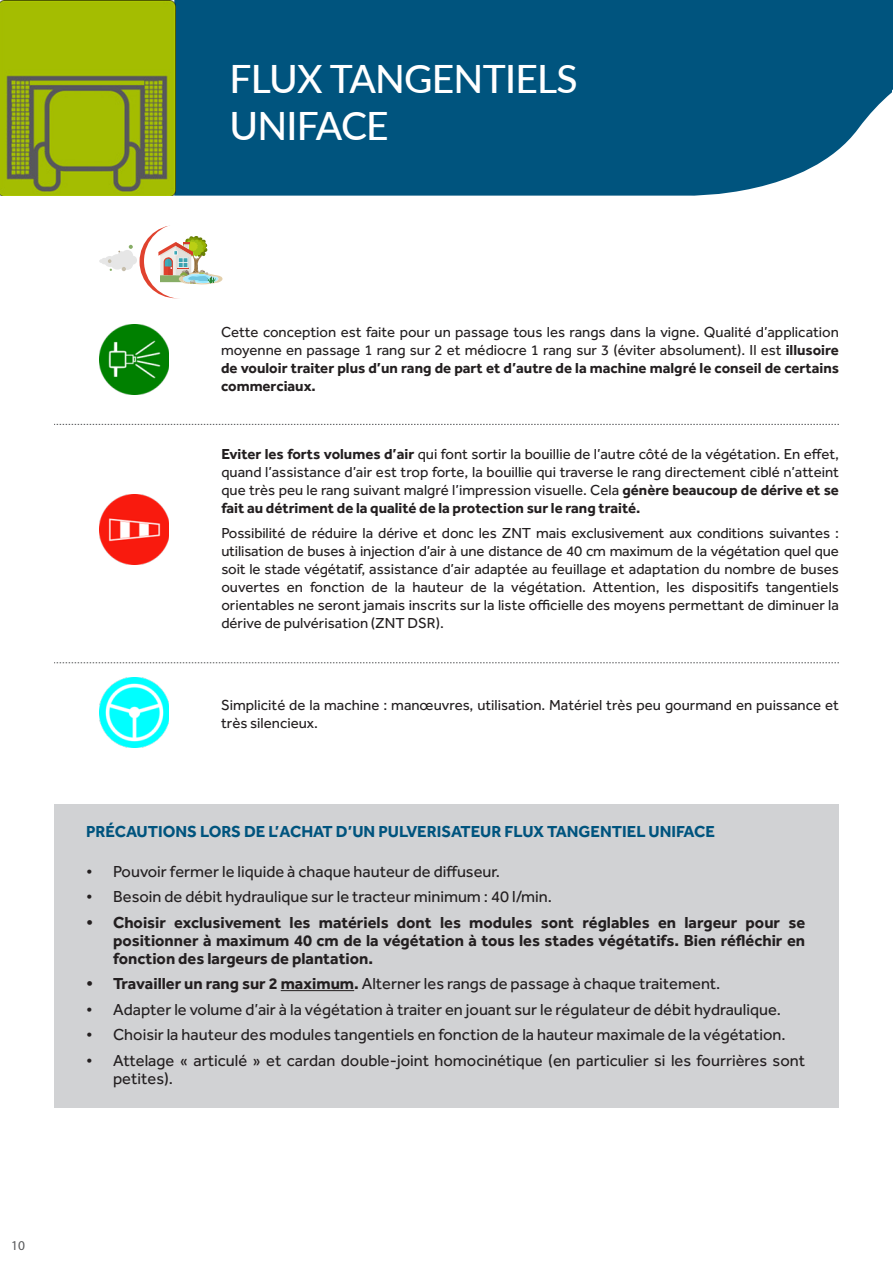
<style>
.page{position:relative;width:893px;height:1263px;background:#fff}
.page>*{position:absolute;margin:0;border:0;box-sizing:border-box;transform-origin:0 0}
.t1{font:500 39px "Lato";letter-spacing:-.02em;color:#fff}
.t2{font:16.5px/18px "Effra";color:#231f20}
.t3{font:700 16.5px/18px "Effra";color:#231f20;text-align:justify}
.t4{font:700 16.5px "Effra";color:#00547e}
.t5{font:15px/18px "Effra";color:#231f20;text-align:justify}
.t6{font:13.5px "Myriad Pro";color:#57585a}
.s1{font-weight:700}
</style>
<div class="page">
<div style="left:175px;top:0;width:671px;height:196px;background:#00547e"></div>
<svg style="left:846px;top:0;width:47px;height:143px"></svg>
<img style="left:0;top:0;width:175px;height:196px">
<hr style="left:892px;top:1099px;width:1px;height:164px;background:#b8d387">
<svg style="left:54px;top:662px;width:785px;height:1px"></svg>
<svg style="left:54px;top:424px;width:785px;height:1px"></svg>
<img style="left:99px;top:325px;width:70px;height:69px">
<img style="left:99px;top:678px;width:70px;height:69px">
<div style="left:54px;top:804px;width:785px;height:303px;background:#d1d2d4"></div>
<hr style="left:281px;top:990px;width:73px;height:1px;background:#231f20">
<img style="left:99px;top:495px;width:70px;height:69px">
<div style="left:121px;top:258px;width:12px;height:12px;background:#e6e6e6;border-radius:50%"></div>
<div style="left:121px;top:250px;width:12px;height:11px;background:#e6e6e6;border-radius:50%"></div>
<div style="left:110px;top:254px;width:15px;height:16px;background:#e6e6e6;border-radius:50%"></div>
<div style="left:128px;top:256px;width:9px;height:9px;background:#e6e6e6;border-radius:50%"></div>
<div style="left:118px;top:251px;width:7px;height:7px;background:#e6e6e6;border-radius:50%"></div>
<div style="left:104px;top:256px;width:11px;height:11px;background:#e6e6e6;border-radius:50%"></div>
<div style="left:101px;top:258px;width:7px;height:6px;background:#e6e6e6;border-radius:50%"></div>
<div style="left:140px;top:225px;width:73px;height:73px;border:8px solid #e0422e;border-radius:50%"></div>
<div style="left:144px;top:223px;width:76px;height:76px;background:#fff;border-radius:50%"></div>
<svg style="left:158px;top:236px;width:65px;height:49px"></svg>
<svg style="left:99px;top:259px;width:12px;height:4px"></svg>
<svg style="left:129px;top:245px;width:4px;height:4px"></svg>
<svg style="left:122px;top:267px;width:4px;height:4px"></svg>
<p class="t1" style="left:230px;top:51px;width:349px">FLUX TANGENTIELS</p>
<p class="t1" style="left:230px;top:98px;width:161px">UNIFACE</p>
<p class="t6" style="left:11px;top:1237px;width:15px">10</p>
<p class="t5" style="left:221px;top:323px;width:619px">Cette conception est faite pour un passage tous les rangs dans la vigne. Qualité d’application moyenne en passage 1 rang sur 2 et médiocre 1 rang sur 3 (éviter absolument). Il est <span class="s1">illusoire de vouloir traiter plus d’un rang de part et d’autre de la machine malgré le conseil de certains commerciaux.</span></p>
<p class="t5" style="left:221px;top:445px;width:619px"><span class="s1">Eviter les forts volumes d’air</span> qui font sortir la bouillie de l’autre côté de la végétation. En effet, quand l’assistance d’air est trop forte, la bouillie qui traverse le rang directement ciblé n’atteint que très peu le rang suivant malgré l’impression visuelle. Cela <span class="s1">génère beaucoup de dérive et se fait au détriment de la qualité de la protection sur le rang traité.</span></p>
<p class="t5" style="left:221px;top:524px;width:619px">Possibilité de réduire la dérive et donc les ZNT mais exclusivement aux conditions suivantes : utilisation de buses à injection d’air à une distance de 40 cm maximum de la végétation quel que soit le stade végétatif, assistance d’air adaptée au feuillage et adaptation du nombre de buses ouvertes en fonction de la hauteur de la végétation. Attention, les dispositifs tangentiels orientables ne seront jamais inscrits sur la liste officielle des moyens permettant de diminuer la dérive de pulvérisation (ZNT DSR).</p>
<p class="t5" style="left:221px;top:696px;width:619px">Simplicité de la machine : manœuvres, utilisation. Matériel très peu gourmand en puissance et très silencieux.</p>
<p class="t4" style="left:86px;top:822px;width:630px">PRÉCAUTIONS LORS DE L’ACHAT D’UN PULVERISATEUR FLUX TANGENTIEL UNIFACE</p>
<p class="t2" style="left:86px;top:862px;width:415px">• Pouvoir fermer le liquide à chaque hauteur de diffuseur.</p>
<p class="t2" style="left:86px;top:888px;width:467px">• Besoin de débit hydraulique sur le tracteur minimum : 40 l/min.</p>
<p class="t3" style="left:113px;top:913px;width:693px;text-indent:-27px">• Choisir exclusivement les matériels dont les modules sont réglables en largeur pour se positionner à maximum 40 cm de la végétation à tous les stades végétatifs. Bien réfléchir en fonction des largeurs de plantation.</p>
<p class="t2" style="left:86px;top:975px;width:636px"><span class="s1">• Travailler un rang sur 2 maximum.</span> Alterner les rangs de passage à chaque traitement.</p>
<p class="t2" style="left:86px;top:1000px;width:697px">• Adapter le volume d’air à la végétation à traiter en jouant sur le régulateur de débit hydraulique.</p>
<p class="t2" style="left:86px;top:1026px;width:701px">• Choisir la hauteur des modules tangentiels en fonction de la hauteur maximale de la végétation.</p>
<p class="t2" style="left:113px;top:1051px;width:693px;text-indent:-27px">• Attelage « articulé » et cardan double-joint homocinétique (en particulier si les fourrières sont petites).</p>
</div>
